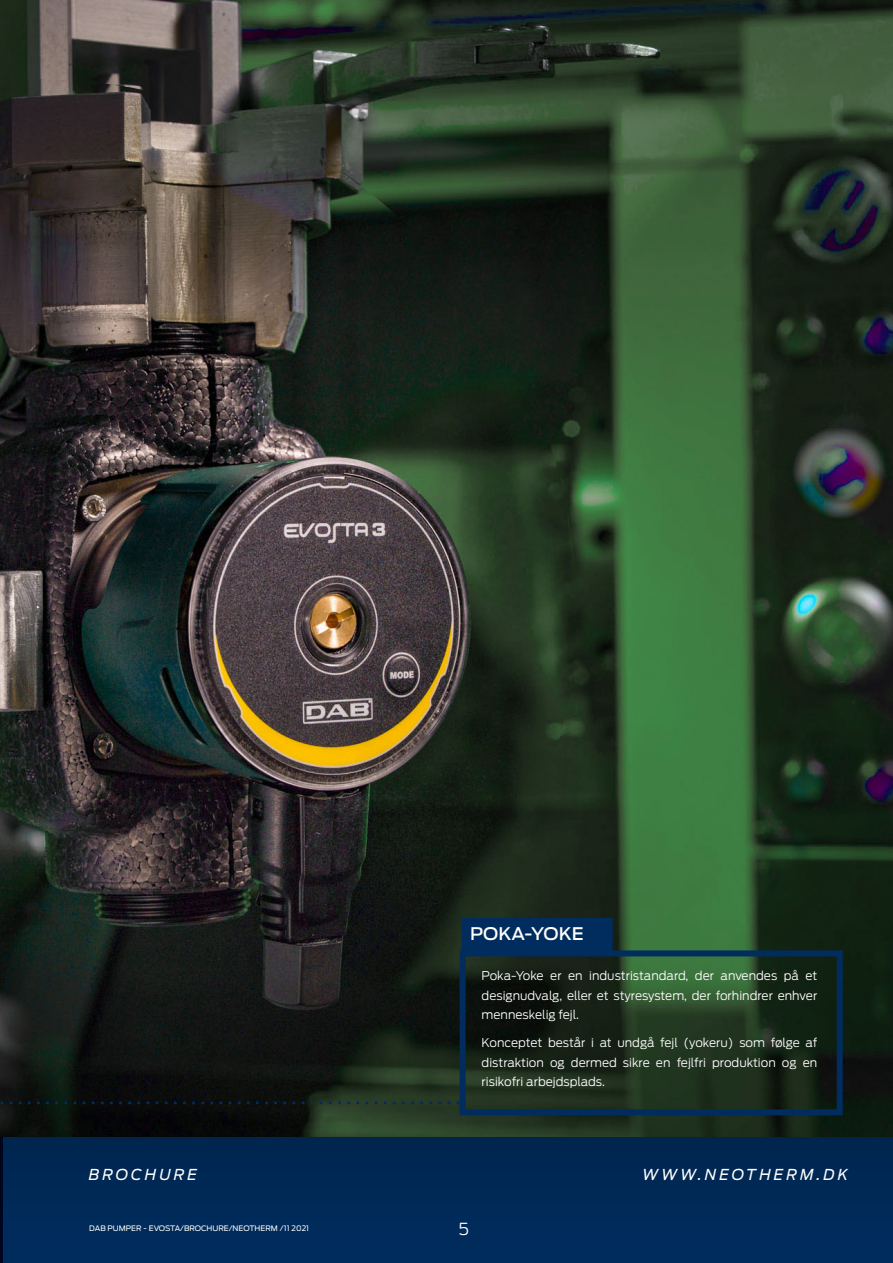
<style>
.page{position:relative;width:893px;height:1263px;background:#fff}
.page>*{position:absolute;margin:0;border:0;box-sizing:border-box;transform-origin:0 0}
.t1{font:500 17.25px "Antenna";letter-spacing:-.005em;color:#fff;scale:1.04 1}
.t2{font:300 16.5px "Antenna";color:#fff}
.t3{font:italic 15px "Antenna";letter-spacing:.2em;color:#fff}
.t4{font:300 12px/19.5px "Antenna";color:#fff;text-align:justify}
.t5{font:7.5px "Antenna";color:#fff}
</style>
<div class="page">
<div style="left:0;top:1137px;width:893px;height:126px;background:#002957"></div>
<img style="left:0;top:0;width:893px;height:1137px">
<img style="left:0;top:79px;width:577px;height:1058px">
<div style="left:460px;top:950px;width:383px;height:165px;border:6px solid #002d5e"></div>
<div style="left:462px;top:918px;width:151px;height:37px;background:#002d5e"></div>
<svg style="left:0;top:1101px;width:449px;height:3px"></svg>
<p class="t1" style="left:470px;top:923px;width:111px">POKA-YOKE</p>
<p class="t4" style="left:482px;top:966px;width:337px">Poka-Yoke er en industristandard, der anvendes på et designudvalg, eller et styresystem, der forhindrer enhver menneskelig fejl.</p>
<p class="t4" style="left:482px;top:1033px;width:337px">Konceptet består i at undgå fejl (yokeru) som følge af distraktion og dermed sikre en fejlfri produktion og en risikofri arbejdsplads.</p>
<p class="t3" style="left:89px;top:1166px;width:110px">BROCHURE</p>
<p class="t3" style="left:642px;top:1166px;width:207px">WWW.NEOTHERM.DK</p>
<p class="t5" style="left:89px;top:1224px;width:221px">DAB PUMPER - EVOSTA/BROCHURE/NEOTHERM /11 2021</p>
<h2 class="t2" style="left:459px;top:1219px;width:12px">5</h2>
</div>
